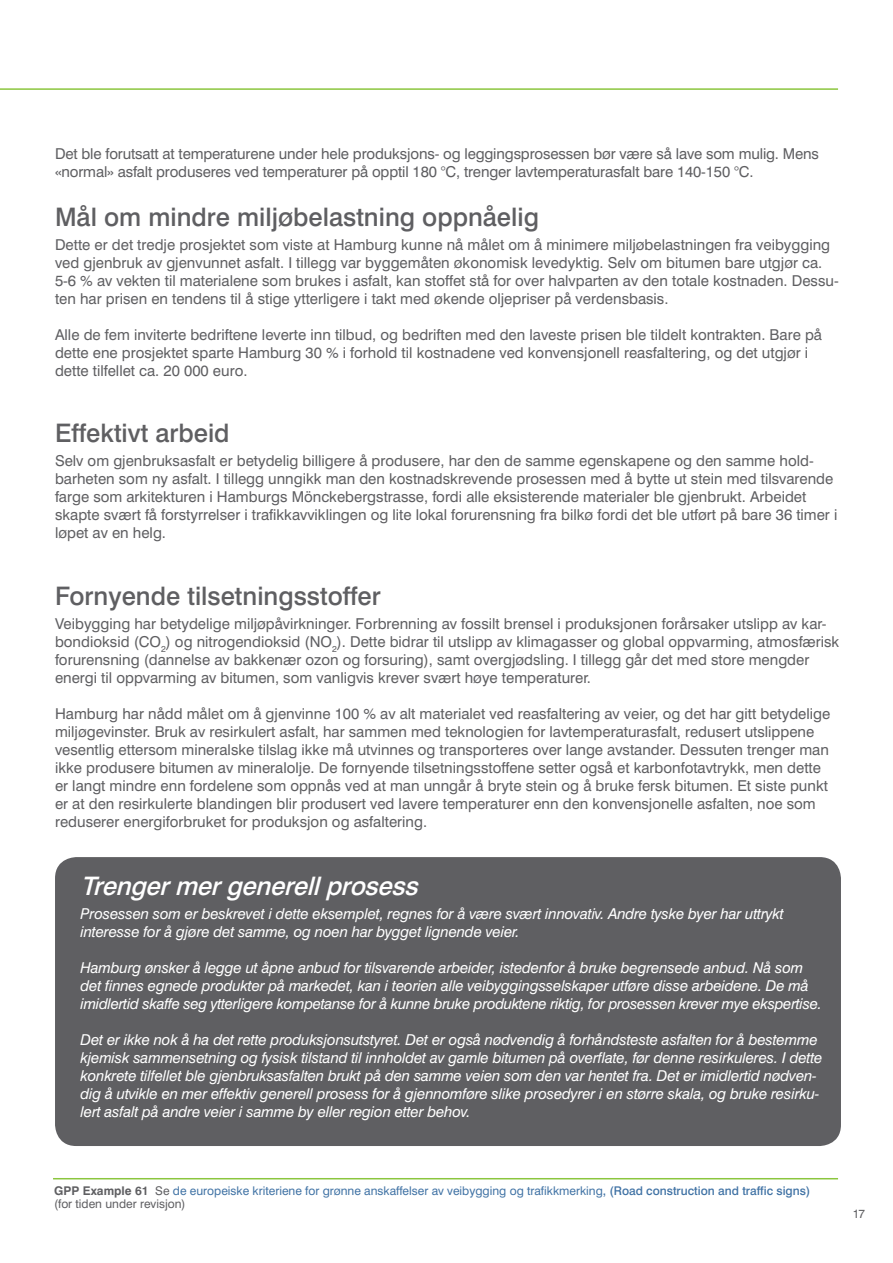
<style>
.page{position:relative;width:893px;height:1263px;background:#fff}
.page>*{position:absolute;margin:0;border:0;box-sizing:border-box;transform-origin:0 0}
.t1{font:500 25.5px "Swiss 721 BT";color:#5f5f62}
.t2{font:italic 500 25.5px "Swiss 721 BT";color:#fff}
.t3{font:15px/18px "Swiss 721 BT";color:#5f5f62}
.t4{font:italic 15px/18px "Swiss 721 BT";letter-spacing:-.01em;color:#fff}
.t5{font:12px/12.9px "Swiss 721 BT";color:#4173a5}
.t6{font:12px "Swiss 721 BT";color:#5f5f62}
.s1{font-weight:700;color:#5f5f62}
.s2{color:#5f5f62}
.s3{font-weight:500}
</style>
<div class="page">
<hr style="left:0;top:88px;width:838px;height:2px;background:#8bc63e">
<hr style="left:53px;top:1178px;width:785px;height:1px;background:#8bc63e">
<div style="left:55px;top:857px;width:786px;height:289px;background:#5f5f62;border-radius:21px"></div>
<p class="t3" style="left:55px;top:145px;width:765px">Det ble forutsatt at temperaturene under hele produksjons- og leggingsprosessen bør være så lave som mulig. Mens «normal» asfalt produseres ved temperaturer på opptil 180 °C, trenger lavtemperaturasfalt bare 140-150 °C.</p>
<p class="t1" style="left:55px;top:201px;width:485px">Mål om mindre miljøbelastning oppnåelig</p>
<p class="t3" style="left:55px;top:235px;width:785px">Dette er det tredje prosjektet som viste at Hamburg kunne nå målet om å minimere miljøbelastningen fra veibygging ved gjenbruk av gjenvunnet asfalt. I tillegg var byggemåten økonomisk levedyktig. Selv om bitumen bare utgjør ca.<br>5-6 % av vekten til materialene som brukes i asfalt, kan stoffet stå for over halvparten av den totale kostnaden. Dessu&shy;ten har prisen en tendens til å stige ytterligere i takt med økende oljepriser på verdensbasis.</p>
<p class="t3" style="left:55px;top:325px;width:768px">Alle de fem inviterte bedriftene leverte inn tilbud, og bedriften med den laveste prisen ble tildelt kontrakten. Bare på dette ene prosjektet sparte Hamburg 30 % i forhold til kostnadene ved konvensjonell reasfaltering, og det utgjør i dette tilfellet ca. 20 000 euro.</p>
<p class="t1" style="left:55px;top:418px;width:176px">Effektivt arbeid</p>
<p class="t3" style="left:55px;top:452px;width:784px">Selv om gjenbruksasfalt er betydelig billigere å produsere, har den de samme egenskapene og den samme hold&shy;barheten som ny asfalt. I tillegg unngikk man den kostnadskrevende prosessen med å bytte ut stein med tilsvarende farge som arkitekturen i Hamburgs Mönckebergstrasse, fordi alle eksisterende materialer ble gjenbrukt. Arbeidet skapte svært få forstyrrelser i trafikkavviklingen og lite lokal forurensning fra bilkø fordi det ble utført på bare 36 timer i løpet av en helg.</p>
<p class="t1" style="left:55px;top:580px;width:327px">Fornyende tilsetningsstoffer</p>
<p class="t3" style="left:55px;top:615px;width:786px">Veibygging har betydelige miljøpåvirkninger. Forbrenning av fossilt brensel i produksjonen forårsaker utslipp av kar&shy;bondioksid (CO<sub>2</sub>) og nitrogendioksid (NO<sub>2</sub>). Dette bidrar til utslipp av klimagasser og global oppvarming, atmosfærisk forurensning (dannelse av bakkenær ozon og forsuring), samt overgjødsling. I tillegg går det med store mengder energi til oppvarming av bitumen, som vanligvis krever svært høye temperaturer.</p>
<p class="t3" style="left:55px;top:705px;width:777px">Hamburg har nådd målet om å gjenvinne 100 % av alt materialet ved reasfaltering av veier, og det har gitt betydelige miljøgevinster. Bruk av resirkulert asfalt, har sammen med teknologien for lavtemperaturasfalt, redusert utslippene vesentlig ettersom mineralske tilslag ikke må utvinnes og transporteres over lange avstander. Dessuten trenger man ikke produsere bitumen av mineralolje. De fornyende tilsetningsstoffene setter også et karbonfotavtrykk, men dette er langt mindre enn fordelene som oppnås ved at man unngår å bryte stein og å bruke fersk bitumen. Et siste punkt er at den resirkulerte blandingen blir produsert ved lavere temperaturer enn den konvensjonelle asfalten, noe som reduserer energiforbruket for produksjon og asfaltering.</p>
<p class="t2" style="left:81px;top:870px;width:346px">Trengermergenerellprosess</p>
<p class="t4" style="left:81px;top:904px;width:705px">Prosessen som er beskrevet i dette eksemplet, regnes for å være svært innovativ. Andre tyske byer har uttrykt interesse for å gjøre det samme, og noen har bygget lignende veier.</p>
<p class="t4" style="left:81px;top:958px;width:743px">Hamburg ønsker å legge ut åpne anbud for tilsvarende arbeider, istedenfor å bruke begrensede anbud. Nå som det finnes egnede produkter på markedet, kan i teorien alle veibyggingsselskaper utføre disse arbeidene. De må imidlertid skaffe seg ytterligere kompetanse for å kunne bruke produktene riktig, for prosessen krever mye ekspertise.</p>
<p class="t4" style="left:81px;top:1030px;width:743px">Det er ikke nok å ha det rette produksjonsutstyret. Det er også nødvendig å forhåndsteste asfalten for å bestemme kjemisk sammensetning og fysisk tilstand til innholdet av gamle bitumen på overflate, før denne resirkuleres. I dette konkrete tilfellet ble gjenbruksasfalten brukt på den samme veien som den var hentet fra. Det er imidlertid nødven&shy;dig å utvikle en mer effektiv generell prosess for å gjennomføre slike prosedyrer i en større skala, og bruke resirku&shy;lert asfalt på andre veier i samme by eller region etter behov.</p>
<p class="t5" style="left:54px;top:1184px;width:758px"><span class="s1">GPP Example 61</span> <span class="s2">Se</span> de europeiske kriteriene for grønne anskaffelser av veibygging og trafikkmerking<span class="s3">, (Road construction and traffic signs) </span><span class="s2">(for tiden under revisjon)</span></p>
<p class="t6" style="left:853px;top:1206px;width:14px">17</p>
</div>
